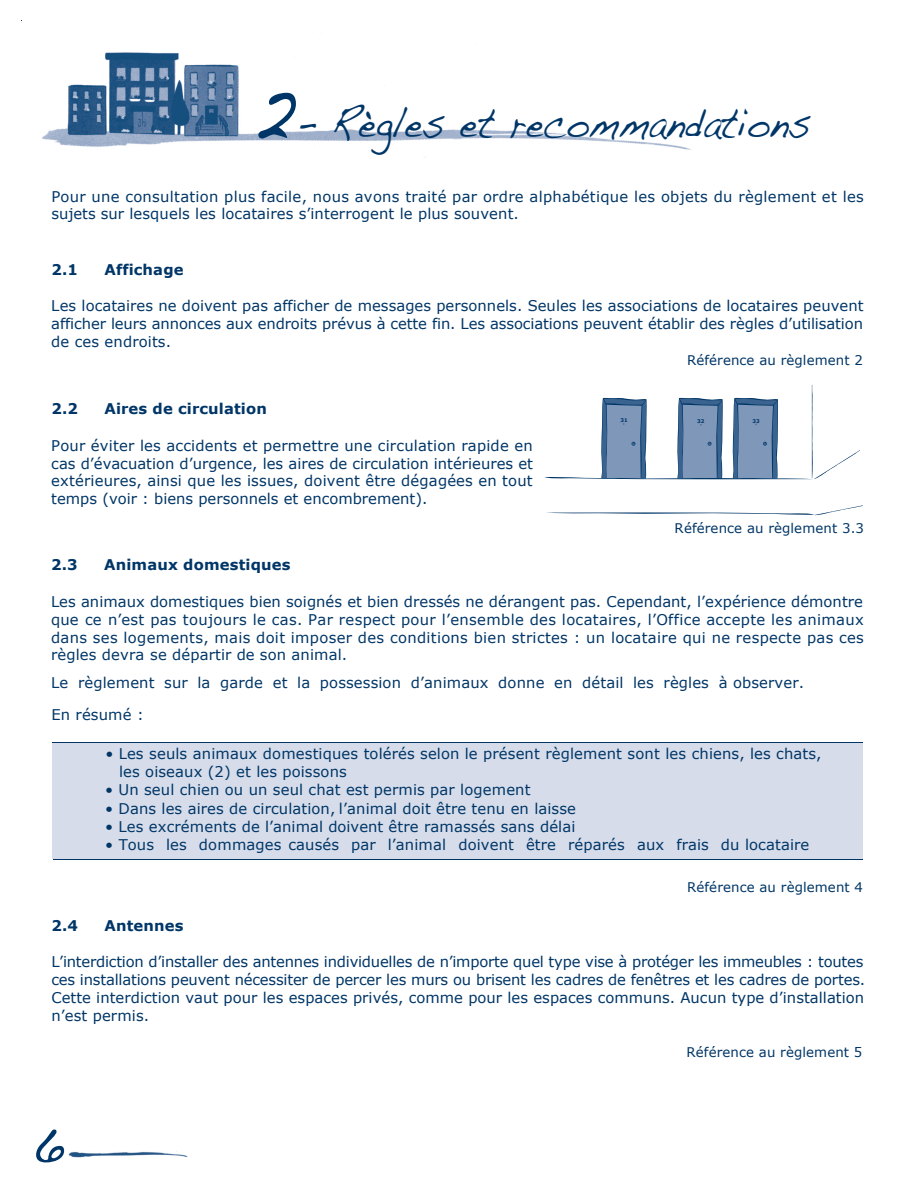
<style>
.page{position:relative;width:918px;height:1188px;background:#fff}
.page>*{position:absolute;margin:0;border:0;box-sizing:border-box;transform-origin:0 0}
.t1{font:99px "Handwriting Dakota";color:#003667;scale:.83 1}
.t2{font:57px "Handwriting Dakota";color:#003667}
.t3{font:43.2px "Handwriting Dakota";letter-spacing:.005em;color:#003667;scale:.83 1}
.t4{font:14.7px/17.7px "Verdana";letter-spacing:.005em;color:#003667}
.t5{font:14.7px/18px "Verdana";letter-spacing:-.015em;color:#003667}
.t6{font:700 14.7px "Verdana";letter-spacing:.01em;color:#003667}
.t7{font:13.35px "Verdana";letter-spacing:.01em;color:#003667}
.t8{font:700 5.1px "Verdana";color:#003667}
</style>
<div class="page">
<img style="left:42px;top:52px;width:650px;height:106px">
<div style="left:53px;top:742px;width:810px;height:117px;background:#d6dce9"></div>
<hr style="left:53px;top:742px;width:810px;height:1px;background:#003667">
<hr style="left:53px;top:859px;width:809px;height:1px;background:#003667">
<img style="left:68px;top:1151px;width:120px;height:7px">
<svg style="left:544px;top:385px;width:316px;height:94px"></svg>
<svg style="left:546px;top:505px;width:317px;height:10px"></svg>
<h1 class="t1" style="left:252px;top:44px;width:54px">2</h1>
<h3 class="t3" style="left:296px;top:96px;width:621px">- Règles et recommandations</h3>
<p class="t4" style="left:51px;top:188px;width:814px">Pour une consultation plus facile, nous avons traité par ordre alphabétique les objets du règlement et les sujets sur lesquels les locataires s’interrogent le plus souvent.</p>
<p class="t6" style="left:51px;top:260px;width:28px">2.1</p>
<p class="t6" style="left:104px;top:260px;width:81px">Affichage</p>
<p class="t4" style="left:51px;top:297px;width:814px;text-align:justify">Les locataires ne doivent pas afficher de messages personnels. Seules les associations de locataires peuvent afficher leurs annonces aux endroits prévus à cette fin. Les associations peuvent établir des règles d’utilisation de ces endroits.</p>
<p class="t7" style="left:687px;top:351px;width:177px">Référence au règlement 2</p>
<p class="t6" style="left:51px;top:399px;width:28px">2.2</p>
<p class="t6" style="left:104px;top:399px;width:164px">Aires de circulation</p>
<p class="t4" style="left:51px;top:437px;width:483px;text-align:justify">Pour éviter les accidents et permettre une circulation rapide en cas d’évacuation d’urgence, les aires de circulation intérieures et extérieures, ainsi que les issues, doivent être dégagées en tout temps (voir : biens personnels et encombrement).</p>
<p class="t7" style="left:675px;top:519px;width:191px">Référence au règlement 3.3</p>
<p class="t8" style="left:620px;top:417px;width:9px">31</p>
<p class="t8" style="left:697px;top:417px;width:9px">32</p>
<p class="t8" style="left:753px;top:417px;width:9px">33</p>
<p class="t6" style="left:51px;top:556px;width:28px">2.3</p>
<p class="t6" style="left:104px;top:556px;width:188px">Animaux domestiques</p>
<p class="t4" style="left:51px;top:593px;width:814px;text-align:justify">Les animaux domestiques bien soignés et bien dressés ne dérangent pas. Cependant, l’expérience démontre que ce n’est pas toujours le cas. Par respect pour l’ensemble des locataires, l’Office accepte les animaux dans ses logements, mais doit imposer des conditions bien strictes : un locataire qui ne respecte pas ces règles devra se départir de son animal.</p>
<p class="t4" style="left:51px;top:667px;width:754px;line-height:32.2px">Le règlement sur la garde et la possession d’animaux donne en détail les règles à observer.<br>En résumé :</p>
<p class="t4" style="left:119px;top:745px;width:704px;text-indent:-14px">• Les seuls animaux domestiques tolérés selon le présent règlement sont les chiens, les chats, les oiseaux (2) et les poissons</p>
<p class="t4" style="left:105px;top:781px;width:427px">• Un seul chien ou un seul chat est permis par logement</p>
<p class="t4" style="left:105px;top:800px;width:472px">• Dans les aires de circulation, l’animal doit être tenu en laisse</p>
<p class="t4" style="left:105px;top:818px;width:472px">• Les excréments de l’animal doivent être ramassés sans délai</p>
<p class="t4" style="left:105px;top:836px;width:706px">• Tous les dommages causés par l’animal doivent être réparés aux frais du locataire</p>
<p class="t7" style="left:687px;top:878px;width:177px">Référence au règlement 4</p>
<p class="t6" style="left:51px;top:916px;width:28px">2.4</p>
<p class="t6" style="left:104px;top:916px;width:81px">Antennes</p>
<p class="t5" style="left:51px;top:953px;width:815px">L’interdiction d’installer des antennes individuelles de n’importe quel type vise à protéger les immeubles : toutes ces installations peuvent nécessiter de percer les murs ou brisent les cadres de fenêtres et les cadres de portes.<br>Cette interdiction vaut pour les espaces privés, comme pour les espaces communs. Aucun type d’installation n’est permis.</p>
<p class="t7" style="left:687px;top:1044px;width:177px">Référence au règlement 5</p>
<h2 class="t2" style="left:32px;top:1103px;width:34px">6</h2>
</div>
